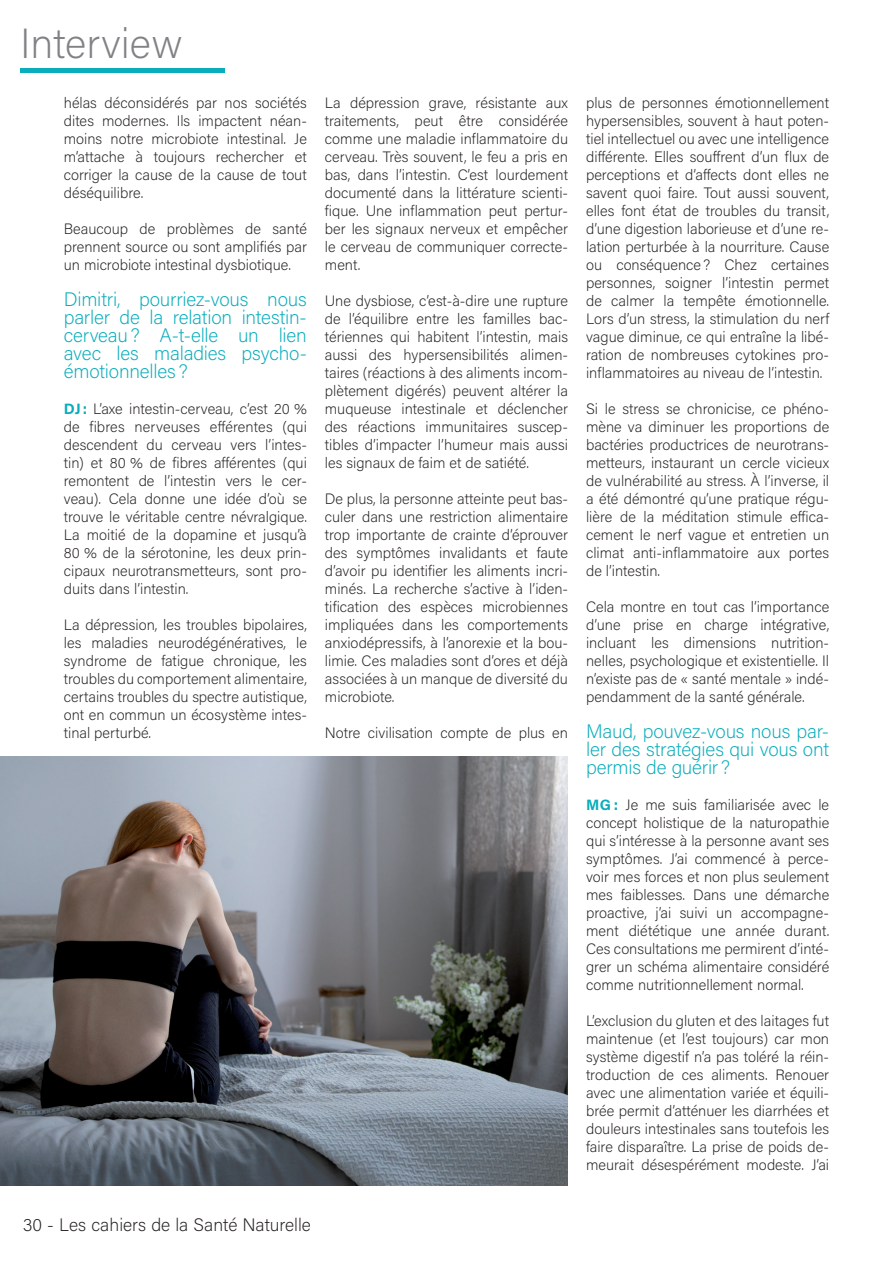
<style>
.page{position:relative;width:893px;height:1263px;background:#fff}
.page>*{position:absolute;margin:0;border:0;box-sizing:border-box;transform-origin:0 0}
.t1{font:200 42px "Acumin Pro";color:#808285}
.t2{font:200 19.5px/18px "Acumin Pro";letter-spacing:-.01em;color:#09adbb;text-align:justify}
.t3{font:200 18px "Acumin Pro";color:#231f20}
.t4{font:200 15px/18px "Acumin Pro";color:#231f20;text-align:justify}
.s1{font-weight:700;color:#09adbb}
</style>
<div class="page">
<hr style="left:20px;top:68px;width:204px;height:4px;background:#09adbb">
<img style="left:0;top:757px;width:567px;height:429px">
<h1 class="t1" style="left:20px;top:14px;width:164px">Interview</h1>
<p class="t4" style="left:64px;top:93px;width:245px">hélas déconsidérés par nos sociétés dites modernes. Ils impactent néan&shy;moins notre microbiote intestinal. Je m’attache à toujours rechercher et corriger la cause de la cause de tout déséquilibre.</p>
<p class="t4" style="left:64px;top:219px;width:245px">Beaucoup de problèmes de santé prennent source ou sont amplifiés par un microbiote intestinal dysbiotique.</p>
<h2 class="t2" style="left:64px;top:289px;width:245px">Dimitri, pourriez-vous nous parler de la relation intestin&shy;cerveau? A-t-elle un lien avec les maladies psycho&shy;émotionnelles ?</h2>
<p class="t4" style="left:64px;top:399px;width:245px"><span class="s1">DJ :</span> L’axe intestin-cerveau, c’est 20 % de fibres nerveuses efférentes (qui descendent du cerveau vers l’intes&shy;tin) et 80 % de fibres afférentes (qui remontent de l’intestin vers le cer&shy;veau). Cela donne une idée d’où se trouve le véritable centre névralgique.<br>La moitié de la dopamine et jusqu’à 80 % de la sérotonine, les deux prin&shy;cipaux neurotransmetteurs, sont pro&shy;duits dans l’intestin.</p>
<p class="t4" style="left:64px;top:615px;width:245px">La dépression, les troubles bipolaires, les maladies neurodégénératives, le syndrome de fatigue chronique, les troubles du comportement alimentaire, certains troubles du spectre autistique, ont en commun un écosystème intes&shy;tinal perturbé.</p>
<p class="t4" style="left:325px;top:93px;width:245px">La dépression grave, résistante aux traitements, peut être considérée comme une maladie inflammatoire du cerveau. Très souvent, le feu a pris en bas, dans l’intestin. C’est lourdement documenté dans la littérature scienti&shy;fique. Une inflammation peut pertur&shy;ber les signaux nerveux et empêcher le cerveau de communiquer correcte&shy;ment.</p>
<p class="t4" style="left:325px;top:291px;width:245px">Une dysbiose, c’est-à-dire une rupture de l’équilibre entre les familles bac&shy;tériennes qui habitent l’intestin, mais aussi des hypersensibilités alimen&shy;taires (réactions à des aliments incom&shy;plètement digérés) peuvent altérer la muqueuse intestinale et déclencher des réactions immunitaires suscep&shy;tibles d’impacter l’humeur mais aussi les signaux de faim et de satiété.</p>
<p class="t4" style="left:325px;top:489px;width:245px">De plus, la personne atteinte peut bas&shy;culer dans une restriction alimentaire trop importante de crainte d’éprouver des symptômes invalidants et faute d’avoir pu identifier les aliments incri&shy;minés. La recherche s’active à l’iden&shy;tification des espèces microbiennes impliquées dans les comportements anxiodépressifs, à l’anorexie et la bou&shy;limie. Ces maladies sont d’ores et déjà associées à un manque de diversité du microbiote.</p>
<p class="t4" style="left:325px;top:723px;width:245px">Notre civilisation compte de plus en</p>
<p class="t3" style="left:23px;top:1212px;width:290px">30 - Les cahiers de la Santé Naturelle</p>
<p class="t4" style="left:586px;top:93px;width:245px">plus de personnes émotionnellement hypersensibles, souvent à haut poten&shy;tiel intellectuel ou avec une intelligence différente. Elles souffrent d’un flux de perceptions et d’affects dont elles ne savent quoi faire. Tout aussi souvent, elles font état de troubles du transit, d’une digestion laborieuse et d’une re&shy;lation perturbée à la nourriture. Cause ou conséquence? Chez certaines personnes, soigner l’intestin permet de calmer la tempête émotionnelle.<br>Lors d’un stress, la stimulation du nerf vague diminue, ce qui entraîne la libé&shy;ration de nombreuses cytokines pro&shy;inflammatoires au niveau de l’intestin.</p>
<p class="t4" style="left:586px;top:399px;width:245px">Si le stress se chronicise, ce phéno&shy;mène va diminuer les proportions de bactéries productrices de neurotrans&shy;metteurs, instaurant un cercle vicieux de vulnérabilité au stress. À l’inverse, il a été démontré qu’une pratique régu&shy;lière de la méditation stimule effica&shy;cement le nerf vague et entretien un climat anti-inflammatoire aux portes de l’intestin.</p>
<p class="t4" style="left:586px;top:597px;width:245px">Cela montre en tout cas l’importance d’une prise en charge intégrative, incluant les dimensions nutrition&shy;nelles, psychologique et existentielle. Il n’existe pas de « santé mentale » indé&shy;pendamment de la santé générale.</p>
<h2 class="t2" style="left:586px;top:721px;width:245px">Maud, pouvez-vous nous par&shy;ler des stratégies qui vous ont permis de guérir ?</h2>
<p class="t4" style="left:586px;top:795px;width:245px"><span class="s1">MG :</span> Je me suis familiarisée avec le concept holistique de la naturopathie qui s’intéresse à la personne avant ses symptômes. J’ai commencé à perce&shy;voir mes forces et non plus seulement mes faiblesses. Dans une démarche proactive, j’ai suivi un accompagne&shy;ment diététique une année durant.<br>Ces consultations me permirent d’inté&shy;grer un schéma alimentaire considéré comme nutritionnellement normal.</p>
<p class="t4" style="left:586px;top:1011px;width:245px">L’exclusion du gluten et des laitages fut maintenue (et l’est toujours) car mon système digestif n’a pas toléré la réin&shy;troduction de ces aliments. Renouer avec une alimentation variée et équili&shy;brée permit d’atténuer les diarrhées et douleurs intestinales sans toutefois les faire disparaître. La prise de poids de&shy;meurait désespérément modeste. J’ai</p>
</div>
